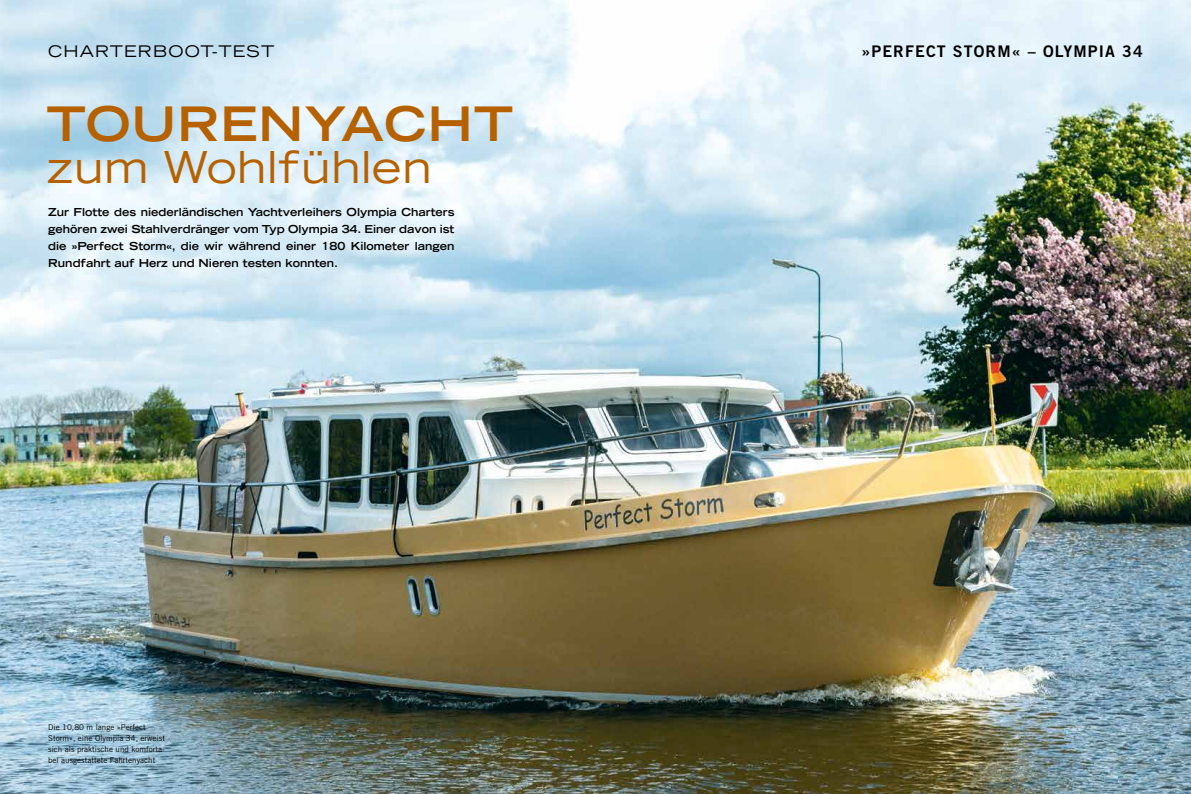
<style>
.page{position:relative;width:1191px;height:794px;background:#fff}
.page>*{position:absolute;margin:0;border:0;box-sizing:border-box;transform-origin:0 0}
.t1{font:700 expanded 47.5px "Trade Gothic LT Std";letter-spacing:.02em;color:#b66100}
.t2{font:expanded 44px "Trade Gothic LT Std";letter-spacing:.02em;color:#b66100}
.t3{font:16px "Trade Gothic LT Std Bd 2";letter-spacing:.07em;color:#000}
.t4{font:expanded 16px "Trade Gothic LT Std";letter-spacing:.07em;color:#000}
.t5{font:700 expanded 11px/17px "Trade Gothic LT Std";color:#000;text-align:justify}
.t6{font:8px/11px "Trade Gothic LT Std";color:#000}
</style>
<div class="page">
<img style="left:0;top:0;width:1191px;height:794px">
<h3 class="t4" style="left:48px;top:41px;width:228px">CHARTERBOOT-TEST</h3>
<h3 class="t3" style="left:861px;top:41px;width:283px">»PERFECT STORM« – OLYMPIA 34</h3>
<h1 class="t1" style="left:46px;top:93px;width:468px">TOURENYACHT</h1>
<h2 class="t2" style="left:46px;top:138px;width:387px">zum Wohlfühlen</h2>
<p class="t5" style="left:48px;top:203px;width:408px">Zur Flotte des niederländischen Yachtverleihers Olympia Charters gehören zwei Stahlverdränger vom Typ Olympia 34. Einer davon ist die »Perfect Storm«, die wir während einer 180 Kilometer langen Rundfahrt auf Herz und Nieren testen konnten.</p>
<p class="t6" style="left:48px;top:721px;width:118px">Die 10,80 m lange »Perfect<br>Storm«, eine Olympia 34, erweist sich als praktische und komforta&shy;bel ausgestattete Fahrtenyacht</p>
</div>
